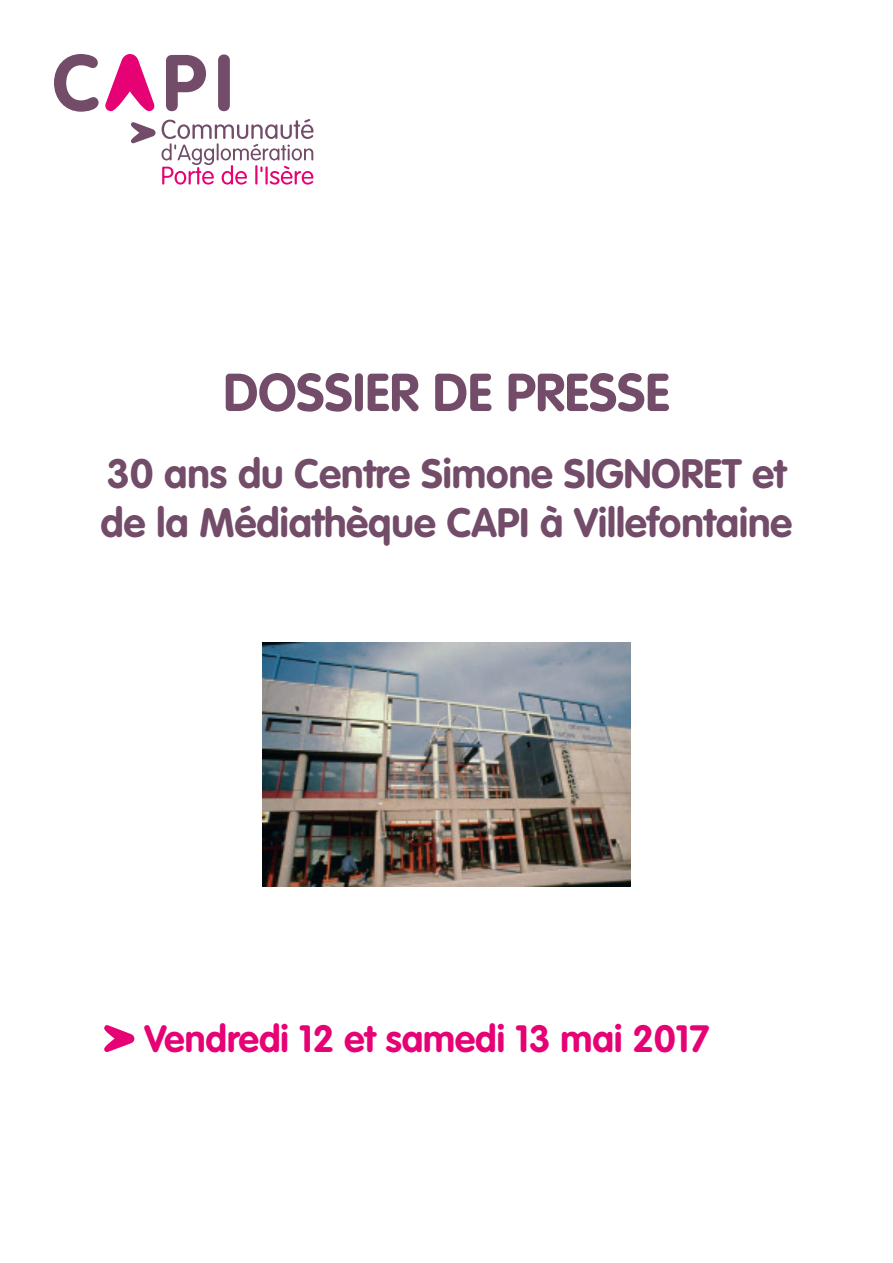
<style>
.page{position:relative;width:893px;height:1263px;background:#fff}
.page>*{position:absolute;margin:0;border:0;box-sizing:border-box;transform-origin:0 0}
.t1{font:700 52.5px "VAG Rounded";color:#724c68}
.t2{font:700 40.5px/48.6px "VAG Rounded";color:#724c68}
.t3{font:700 37.5px "VAG Rounded";color:#e60275}
</style>
<div class="page">
<svg style="left:54px;top:54px;width:45px;height:58px"></svg>
<svg style="left:105px;top:54px;width:49px;height:57px"></svg>
<svg style="left:166px;top:55px;width:40px;height:56px"></svg>
<div style="left:218px;top:54px;width:12px;height:57px;background:#724c68;border-radius:6px"></div>
<svg style="left:131px;top:122px;width:24px;height:21px"></svg>
<svg style="left:161px;top:119px;width:152px;height:66px"></svg>
<svg style="left:104px;top:1025px;width:30px;height:27px"></svg>
<img style="left:262px;top:642px;width:369px;height:245px">
<p class="t1" style="left:223px;top:362px;width:448px">DOSSIER DE PRESSE</p>
<p class="t2" style="left:101px;top:449px;width:693px">30 ans du Centre Simone SIGNORET et de la Médiathèque CAPI à Villefontaine</p>
<p class="t3" style="left:144px;top:1017px;width:567px">Vendredi 12 et samedi 13 mai 2017</p>
</div>
